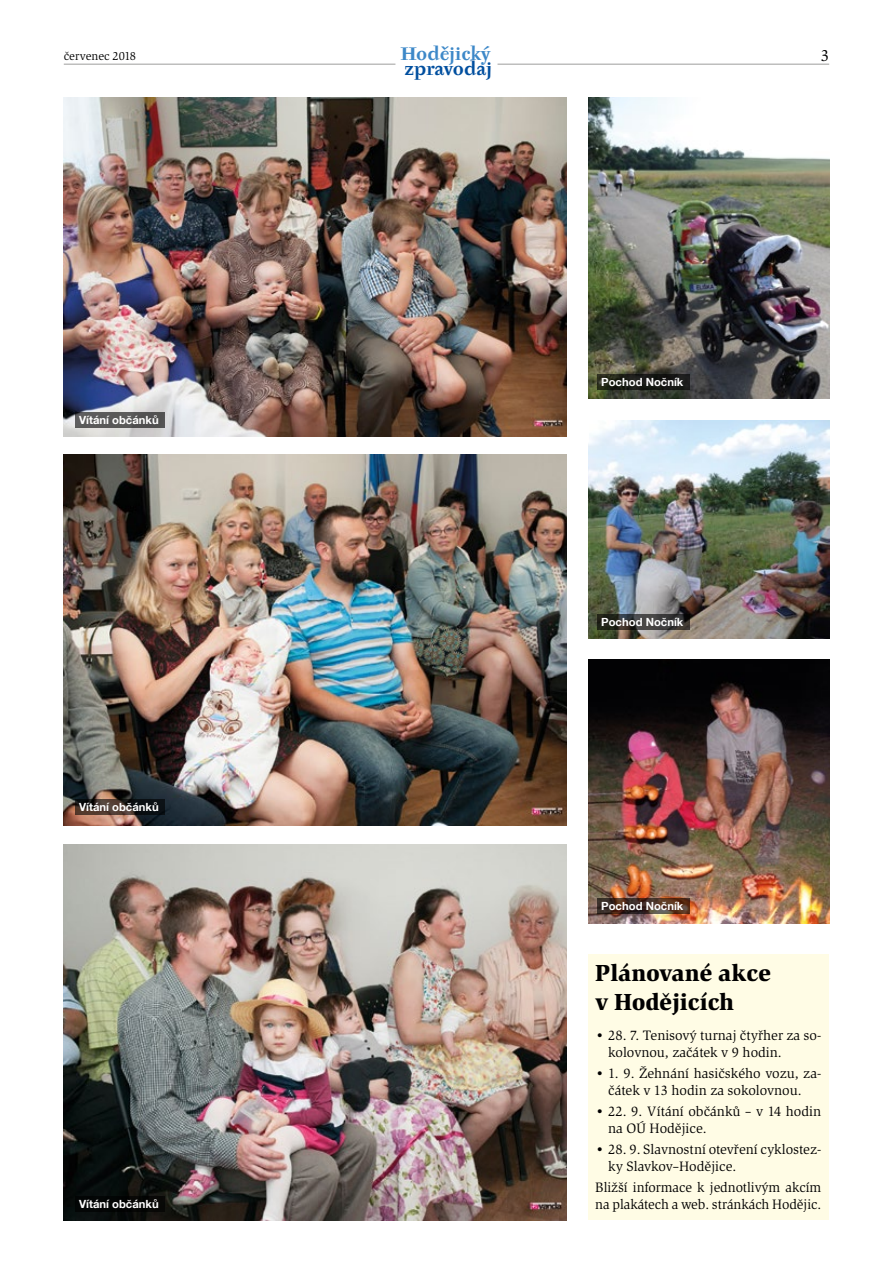
<style>
.page{position:relative;width:893px;height:1263px;background:#fff}
.page>*{position:absolute;margin:0;border:0;box-sizing:border-box;transform-origin:0 0}
.t1{font:900 24px/28.8px "Slimbach Itc TCE";color:#000}
.t2{font:700 18px "Tyfa ITCCE";color:#3d88c8}
.t3{font:700 18px "Tyfa ITCCE";letter-spacing:-.01em;color:#004f9f}
.t4{font:16.5px "Slimbach Itc TCE";color:#000}
.t5{font:14.1px/17px "Slimbach Itc TCE";color:#000}
.t6{font:12px "Slimbach Itc TCE";color:#000}
.t7{font:700 11.25px "Helvetica Neue LT Com";color:#fff}
</style>
<div class="page">
<hr style="left:497px;top:64px;width:332px;height:1px;background:#9d9d9c">
<hr style="left:64px;top:64px;width:331px;height:1px;background:#9d9d9c">
<div style="left:588px;top:954px;width:241px;height:266px;background:#fffce5"></div>
<img style="left:588px;top:98px;width:241px;height:301px">
<img style="left:588px;top:659px;width:241px;height:264px">
<img style="left:588px;top:420px;width:241px;height:219px">
<img style="left:64px;top:98px;width:503px;height:339px">
<img style="left:64px;top:454px;width:503px;height:371px">
<img style="left:64px;top:844px;width:503px;height:376px">
<svg style="left:597px;top:374px;width:92px;height:16px"></svg>
<svg style="left:597px;top:614px;width:92px;height:15px"></svg>
<svg style="left:597px;top:898px;width:92px;height:16px"></svg>
<div style="left:75px;top:1196px;width:90px;height:16px;background:#000"></div>
<svg style="left:75px;top:799px;width:90px;height:16px"></svg>
<div style="left:75px;top:412px;width:90px;height:15px;background:#595a58"></div>
<p class="t6" style="left:64px;top:49px;width:74px">červenec 2018</p>
<p class="t7" style="left:79px;top:412px;width:81px">Vítání občánků</p>
<p class="t7" style="left:79px;top:800px;width:81px">Vítání občánků</p>
<p class="t7" style="left:79px;top:1197px;width:81px">Vítání občánků</p>
<p class="t2" style="left:400px;top:43px;width:91px">Hodějický</p>
<p class="t4" style="left:821px;top:46px;width:10px">3</p>
<p class="t3" style="left:405px;top:58px;width:89px">zpravodaj</p>
<p class="t7" style="left:601px;top:375px;width:84px">Pochod Nočník</p>
<p class="t7" style="left:601px;top:614px;width:84px">Pochod Nočník</p>
<p class="t7" style="left:601px;top:899px;width:84px">Pochod Nočník</p>
<h1 class="t1" style="left:595px;top:959px;width:177px">Plánované akce v Hodějicích</h1>
<p class="t5" style="left:608px;top:1026px;width:214px;text-indent:-13px">• 28. 7. Tenisový turnaj čtyřher za so&shy;kolovnou, začátek v 9 hodin.</p>
<p class="t5" style="left:595px;top:1064px;width:227px;text-align:center">• 1. 9. Žehnání hasičského vozu, za&shy;čátek v 13 hodin za sokolovnou.</p>
<p class="t5" style="left:608px;top:1103px;width:214px;text-indent:-13px">• 22. 9. Vítání občánků – v 14 hodin na OÚ Hodějice.</p>
<p class="t5" style="left:608px;top:1141px;width:214px;text-indent:-13px">• 28. 9. Slavnostní otevření cyklostez&shy;ky Slavkov–Hodějice.</p>
<p class="t5" style="left:595px;top:1179px;width:227px">Bližší informace k jednotlivým akcím na plakátech a web. stránkách Hodějic.</p>
</div>
